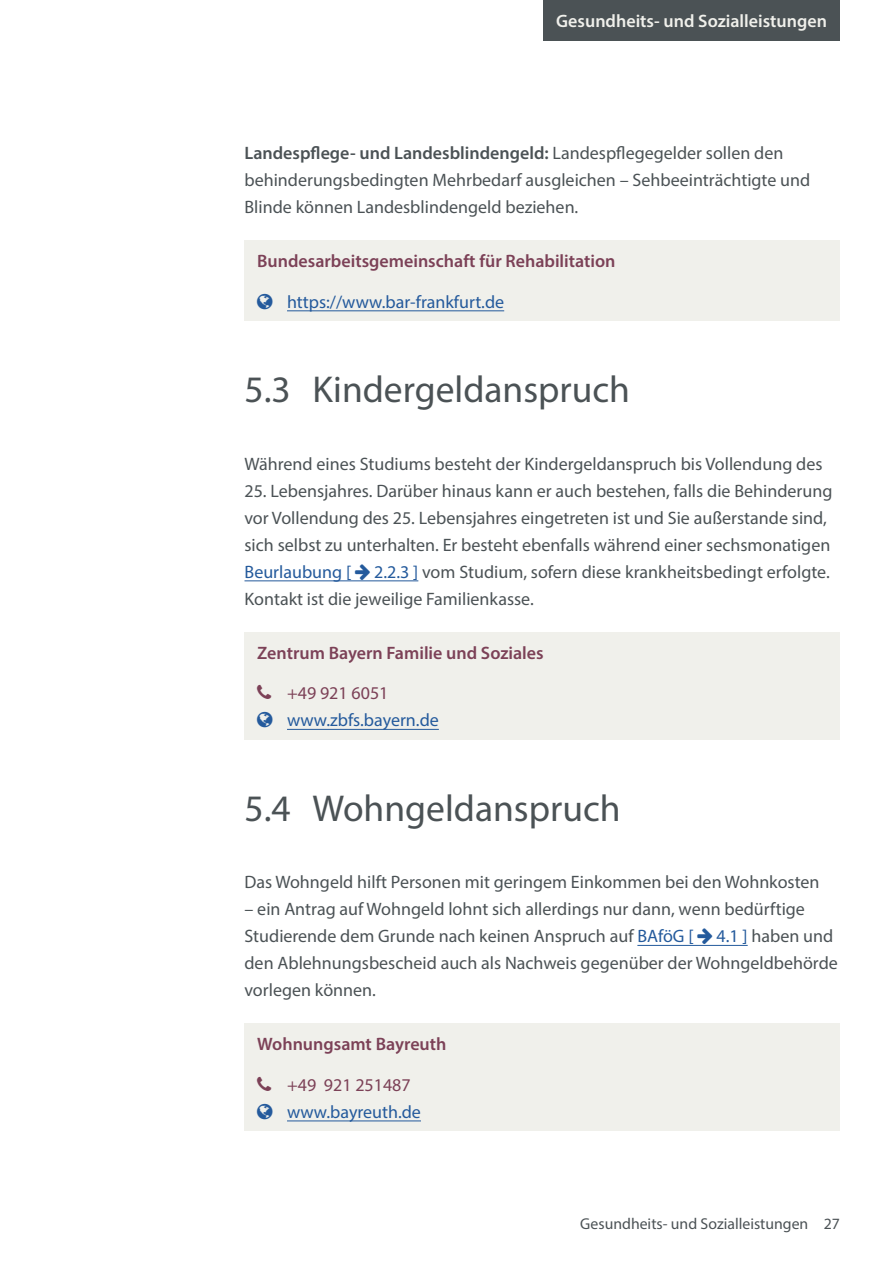
<style>
.page{position:relative;width:893px;height:1263px;background:#fff}
.page>*{position:absolute;margin:0;border:0;box-sizing:border-box;transform-origin:0 0}
.t1{font:37.5px "Myriad Pro";color:#4b5255}
.t2{font:18px/27px "Myriad Pro";color:#4b5255}
.fact{font:600 18px "Myriad Pro";color:#7c4157}
.t3{font:18px "Myriad Pro";color:#245a9c}
.t4{font:600 18px "Myriad Pro";color:#f0f0eb}
.t5{font:18px "Myriad Pro";color:#7c4157}
.t6{font:15.75px "Myriad Pro";color:#4b5255}
.s1{font-weight:600}
.s2{color:#245a9c}
</style>
<div class="page">
<div style="left:543px;top:0;width:297px;height:40px;background:#4b5255"></div>
<div style="left:244px;top:240px;width:596px;height:81px;background:#f0f0eb"></div>
<hr style="left:287px;top:310px;width:217px;height:1px;background:#245a9c">
<hr style="left:244px;top:580px;width:174px;height:1px;background:#245a9c">
<div style="left:244px;top:632px;width:596px;height:107px;background:#f0f0eb"></div>
<hr style="left:287px;top:729px;width:152px;height:1px;background:#245a9c">
<hr style="left:637px;top:945px;width:111px;height:1px;background:#245a9c">
<div style="left:244px;top:1023px;width:596px;height:108px;background:#f0f0eb"></div>
<hr style="left:287px;top:1120px;width:134px;height:1px;background:#245a9c">
<p class="t4" style="left:556px;top:9px;width:272px">Gesundheits- und Sozialleistungen</p>
<p class="t2" style="left:244px;top:139px;width:567px"><span class="s1">Landespflege- und Landesblindengeld:</span> Landespflegegelder sollen den behinderungsbedingten Mehrbedarf ausgleichen – Sehbeeinträchtigte und<br>Blinde können Landesblindengeld beziehen.</p>
<p class="fact" style="left:257px;top:250px;width:360px">Bundesarbeitsgemeinschaft für Rehabilitation</p>
<p class="t3" style="left:287px;top:291px;width:219px">https://www.bar-frankfurt.de</p>
<p class="t1" style="left:244px;top:367px;width:387px">5.3 Kindergeldanspruch</p>
<p class="t2" style="left:244px;top:450px;width:579px">Während eines Studiums besteht der Kindergeldanspruch bis Vollendung des</p>
<p class="t2" style="left:244px;top:477px;width:589px">25. Lebensjahres. Darüber hinaus kann er auch bestehen, falls die Behinderung vor Vollendung des 25. Lebensjahres eingetreten ist und Sie außerstande sind, sich selbst zu unterhalten. Er besteht ebenfalls während einer sechsmonatigen <span class="s2">Beurlaubung [</span></p>
<p class="t2" style="left:244px;top:558px;width:587px;text-indent:130px"><span class="s2">2.2.3 ]</span> vom Studium, sofern diese krankheitsbedingt erfolgte.<br>Kontakt ist die jeweilige Familienkasse.</p>
<p class="fact" style="left:257px;top:641px;width:288px">Zentrum Bayern Familie und Soziales</p>
<p class="t5" style="left:257px;top:682px;width:133px">▪ +49 921 6051</p>
<p class="t3" style="left:287px;top:709px;width:153px">www.zbfs.bayern.de</p>
<p class="t1" style="left:244px;top:785px;width:378px">5.4 Wohngeldanspruch</p>
<p class="t2" style="left:244px;top:868px;width:577px">Das Wohngeld hilft Personen mit geringem Einkommen bei den Wohnkosten</p>
<p class="t2" style="left:244px;top:895px;width:562px">– ein Antrag auf Wohngeld lohnt sich allerdings nur dann, wenn bedürftige<br>Studierende dem Grunde nach keinen Anspruch auf <span class="s2">BAföG [</span></p>
<p class="t2" style="left:244px;top:922px;width:595px;text-indent:472px"><span class="s2">4.1 ]</span> haben und den Ablehnungsbescheid auch als Nachweis gegenüber der Wohngeldbehörde vorlegen können.</p>
<p class="fact" style="left:257px;top:1033px;width:191px">Wohnungsamt Bayreuth</p>
<p class="t5" style="left:257px;top:1074px;width:155px">▪ +49 921 251487</p>
<p class="t3" style="left:287px;top:1101px;width:135px">www.bayreuth.de</p>
<p class="t6" style="left:580px;top:1214px;width:229px">Gesundheits- und Sozialleistungen</p>
<p class="t6" style="left:824px;top:1214px;width:18px">27</p>
</div>
